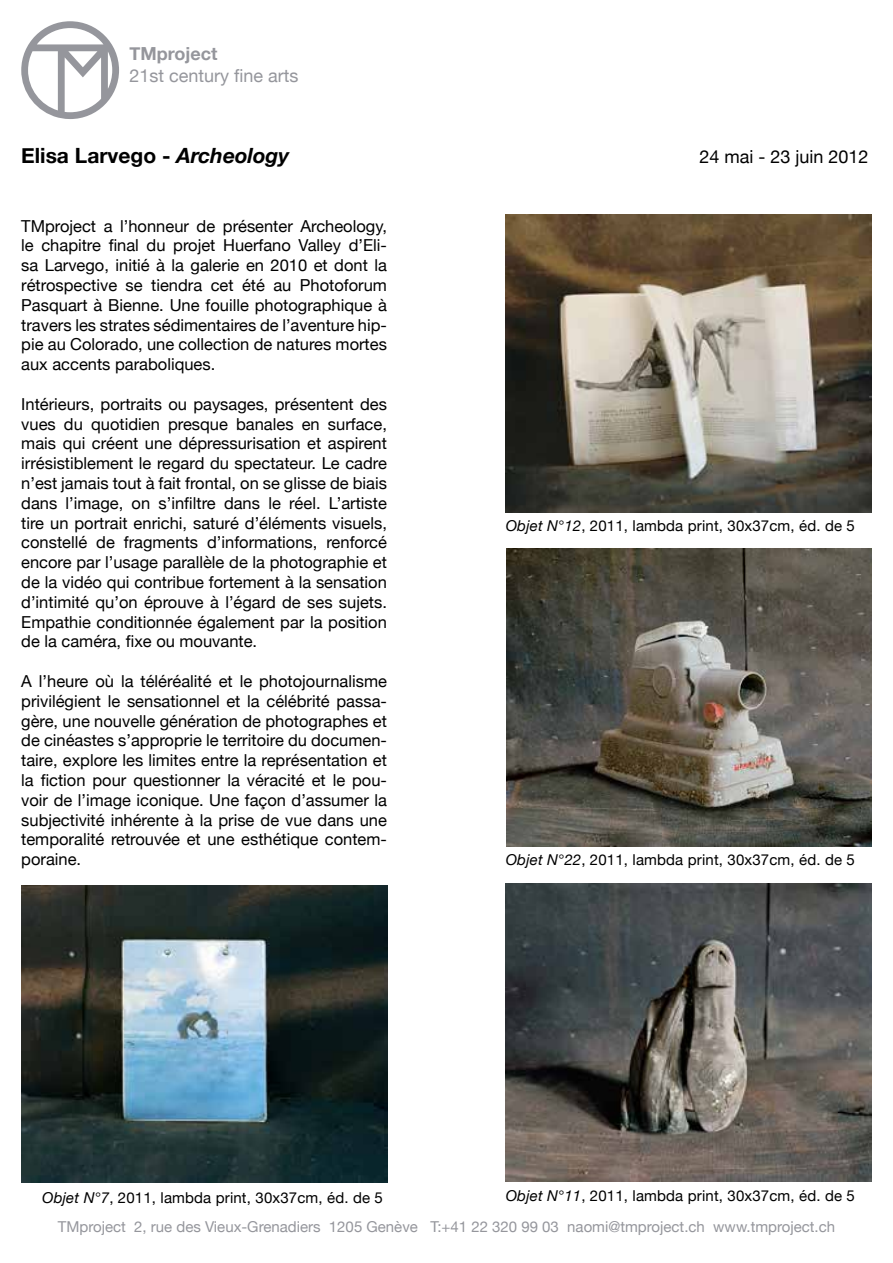
<style>
.page{position:relative;width:893px;height:1263px;background:#fff}
.page>*{position:absolute;margin:0;border:0;box-sizing:border-box;transform-origin:0 0}
.t1{font:700 21px "Helvetica Neue";color:#000}
.t2{font:18px "Helvetica Neue";color:#95969c}
.t3{font:18px "Helvetica Neue";color:#000}
.t4{font:700 18px "Helvetica Neue";color:#95969c}
.t5{font:16.5px/19.8px "Helvetica Neue";color:#000;text-align:justify}
.t6{font:15px "Helvetica Neue";letter-spacing:.01em;color:#000}
.t7{font:15px "Helvetica Neue";color:#95969c}
.s1{font-style:italic}
</style>
<div class="page">
<img style="left:506px;top:215px;width:366px;height:297px">
<svg style="left:21px;top:21px;width:98px;height:98px"></svg>
<img style="left:507px;top:549px;width:365px;height:297px">
<img style="left:506px;top:883px;width:366px;height:298px">
<img style="left:21px;top:885px;width:366px;height:298px">
<p class="t4" style="left:129px;top:38px;width:90px">TMproject</p>
<p class="t2" style="left:129px;top:60px;width:171px">21st century fine arts</p>
<p class="t1" style="left:21px;top:136px;width:269px">Elisa Larvego - <span class="s1">Archeology</span></p>
<p class="t3" style="left:699px;top:141px;width:171px">24 mai - 23 juin 2012</p>
<p class="t5" style="left:21px;top:215px;width:367px">TMproject a l’honneur de présenter Archeology, le chapitre final du projet Huerfano Valley d’Eli&shy;sa Larvego, initié à la galerie en 2010 et dont la rétrospective se tiendra cet été au Photoforum Pasquart à Bienne. Une fouille photographique à travers les strates sédimentaires de l’aventure hip&shy;pie au Colorado, une collection de natures mortes aux accents paraboliques.</p>
<p class="t5" style="left:21px;top:393px;width:367px">Intérieurs, portraits ou paysages, présentent des vues du quotidien presque banales en surface, mais qui créent une dépressurisation et aspirent irrésistiblement le regard du spectateur. Le cadre n’est jamais tout à fait frontal, on se glisse de biais dans l’image, on s’infiltre dans le réel. L’artiste tire un portrait enrichi, saturé d’éléments visuels, constellé de fragments d’informations, renforcé encore par l’usage parallèle de la photographie et de la vidéo qui contribue fortement à la sensation d’intimité qu’on éprouve à l’égard de ses sujets.<br>Empathie conditionnée également par la position de la caméra, fixe ou mouvante.</p>
<p class="t5" style="left:21px;top:670px;width:367px">A l’heure où la téléréalité et le photojournalisme privilégient le sensationnel et la célébrité passa&shy;gère, une nouvelle génération de photographes et de cinéastes s’approprie le territoire du documen&shy;taire, explore les limites entre la représentation et la fiction pour questionner la véracité et le pou&shy;voir de l’image iconique. Une façon d’assumer la subjectivité inhérente à la prise de vue dans une temporalité retrouvée et une esthétique contem&shy;poraine.</p>
<p class="t6" style="left:506px;top:512px;width:351px"><span class="s1">Objet N°12</span>, 2011, lambda print, 30x37cm, éd. de 5</p>
<p class="t6" style="left:506px;top:847px;width:351px"><span class="s1">Objet N°22</span>, 2011, lambda print, 30x37cm, éd. de 5</p>
<p class="t6" style="left:42px;top:1184px;width:342px"><span class="s1">Objet N°7</span>, 2011, lambda print, 30x37cm, éd. de 5</p>
<p class="t6" style="left:506px;top:1183px;width:351px"><span class="s1">Objet N°11</span>, 2011, lambda print, 30x37cm, éd. de 5</p>
<p class="t7" style="left:58px;top:1213px;width:779px">TMproject 2, rue des Vieux-Grenadiers 1205 Genève T:+41 22 320 99 03 naomi@tmproject.ch www.tmproject.ch</p>
</div>
